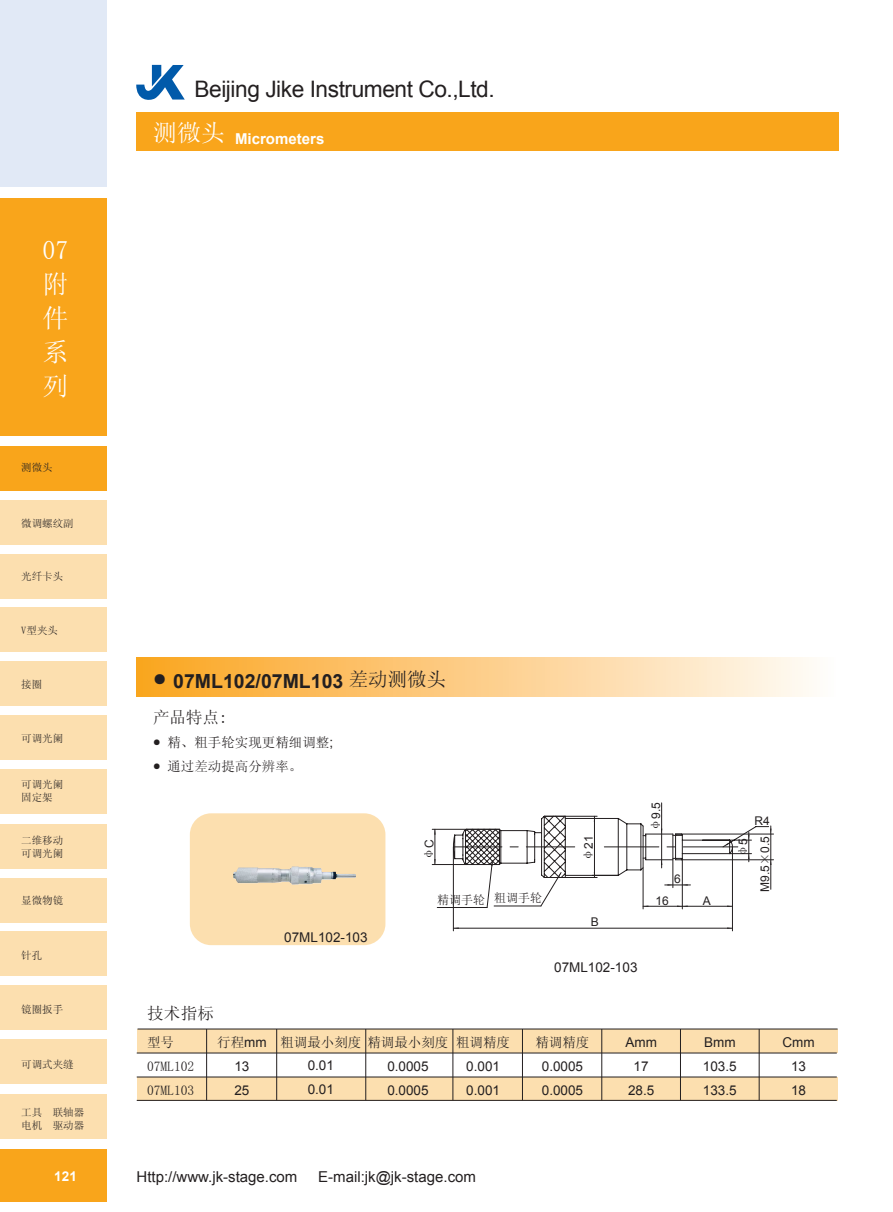
<style>
.page{position:relative;width:893px;height:1212px;background:#fff}
.page>*{position:absolute;margin:0;border:0;box-sizing:border-box;transform-origin:0 0}
.t1{font:25.8px/34px "H Yb 1 gj";color:#fff;text-align:justify}
.t2{font:22.65px "Arial";letter-spacing:-.02em;color:#231f20}
.t3{font:700 19.5px "Arial";color:#231f20}
.t4{font:16.5px "H Yb 1 gj";letter-spacing:.01em;color:#231f20}
.t5{font:15px "Arial";color:#231f20}
.t6{font:700 15px "Arial";color:#fff}
.t7{font:13.5px/23.9px "Arial";color:#231f20}
.t8{font:13.5px/23.9px "H Yb 1 gj";color:#231f20}
.t9{font:700 13.5px "Arial";color:#fff}
.t10{font:12px "Arial";color:#231f20}
.t11{font:12px "H Yb 1 gj";color:#231f20}
.t12{font:10.5px/12.8px "H Ye 3 gj";color:#231f20}
.s1{font-family:"H Yb 1 gj";font-weight:400}
.s2{font-family:"Arial"}
.s3{font-family:"H Yb 1 gj"}
</style>
<div class="page">
<div style="left:0;top:0;width:106px;height:192px;background:#e1e9f6"></div>
<div style="left:0;top:446px;width:106px;height:44px;background:#f9a51b"></div>
<div style="left:0;top:500px;width:106px;height:44px;background:#fcdfaf"></div>
<div style="left:0;top:554px;width:106px;height:44px;background:#fcdfaf"></div>
<div style="left:0;top:197px;width:106px;height:239px;background:#f9a51b"></div>
<div style="left:0;top:187px;width:106px;height:10px;background:#fff"></div>
<div style="left:0;top:1149px;width:106px;height:53px;background:#f9a51b"></div>
<div style="left:0;top:608px;width:106px;height:44px;background:#fcdfaf"></div>
<div style="left:0;top:662px;width:106px;height:44px;background:#fcdfaf"></div>
<div style="left:0;top:716px;width:106px;height:44px;background:#fcdfaf"></div>
<div style="left:0;top:770px;width:106px;height:44px;background:#fcdfaf"></div>
<div style="left:0;top:825px;width:106px;height:44px;background:#fcdfaf"></div>
<div style="left:0;top:878px;width:106px;height:44px;background:#fcdfaf"></div>
<div style="left:0;top:932px;width:106px;height:44px;background:#fcdfaf"></div>
<div style="left:0;top:986px;width:106px;height:44px;background:#fcdfaf"></div>
<div style="left:0;top:1040px;width:106px;height:44px;background:#fcdfaf"></div>
<div style="left:0;top:1095px;width:106px;height:44px;background:#fcdfaf"></div>
<div style="left:190px;top:813px;width:195px;height:132px;background:#fcdfaf;border-radius:21px"></div>
<div style="left:137px;top:112px;width:702px;height:39px;background:#f9a51b"></div>
<div style="left:137px;top:658px;width:702px;height:39px;background:linear-gradient(to right,#fba420,#fffcfa)"></div>
<div style="left:137px;top:1077px;width:701px;height:23px;background:#fcdfaf"></div>
<div style="left:137px;top:1030px;width:701px;height:23px;background:#fcdfaf"></div>
<hr style="left:138px;top:1028px;width:700px;height:1px;background:#231f20">
<hr style="left:137px;top:1053px;width:700px;height:1px;background:#231f20">
<hr style="left:137px;top:1077px;width:700px;height:1px;background:#231f20">
<hr style="left:137px;top:1100px;width:700px;height:1px;background:#231f20">
<hr style="left:276px;top:1029px;width:1px;height:71px;background:#231f20">
<hr style="left:365px;top:1029px;width:1px;height:71px;background:#231f20">
<hr style="left:522px;top:1029px;width:1px;height:71px;background:#231f20">
<hr style="left:680px;top:1029px;width:1px;height:71px;background:#231f20">
<hr style="left:601px;top:1029px;width:1px;height:71px;background:#231f20">
<hr style="left:759px;top:1029px;width:1px;height:71px;background:#231f20">
<hr style="left:453px;top:1029px;width:1px;height:71px;background:#231f20">
<hr style="left:206px;top:1029px;width:1px;height:71px;background:#231f20">
<hr style="left:453px;top:928px;width:279px;height:1px;background:#231f20">
<hr style="left:682px;top:859px;width:1px;height:50px;background:#231f20">
<hr style="left:435px;top:829px;width:1px;height:35px;background:#231f20">
<hr style="left:453px;top:847px;width:1px;height:84px;background:#231f20">
<hr style="left:732px;top:847px;width:1px;height:84px;background:#231f20">
<hr style="left:432px;top:864px;width:34px;height:1px;background:#231f20">
<hr style="left:432px;top:829px;width:67px;height:1px;background:#231f20">
<hr style="left:643px;top:826px;width:1px;height:83px;background:#231f20">
<hr style="left:661px;top:803px;width:1px;height:65px;background:#231f20">
<svg style="left:453px;top:816px;width:321px;height:92px"></svg>
<hr style="left:437px;top:907px;width:50px;height:1px;background:#231f20">
<img style="left:233px;top:866px;width:123px;height:19px">
<svg style="left:136px;top:65px;width:49px;height:35px"></svg>
<h1 class="t1" style="left:43px;top:232px;width:27px">07附件系列</h1>
<p class="t12" style="left:21px;top:461px;width:33px">测微头</p>
<p class="t12" style="left:21px;top:517px;width:54px">微调螺纹副</p>
<p class="t12" style="left:21px;top:569px;width:44px">光纤卡头</p>
<p class="t12" style="left:21px;top:623px;width:38px">V型夹头</p>
<p class="t12" style="left:21px;top:678px;width:22px">接圈</p>
<p class="t12" style="left:21px;top:732px;width:44px">可调光阑</p>
<p class="t12" style="left:21px;top:778px;width:44px">可调光阑固定架</p>
<p class="t12" style="left:21px;top:834px;width:44px">二维移动可调光阑</p>
<p class="t12" style="left:21px;top:894px;width:44px">显微物镜</p>
<p class="t12" style="left:21px;top:948px;width:22px">针孔</p>
<p class="t12" style="left:21px;top:1002px;width:44px">镜圈扳手</p>
<p class="t12" style="left:21px;top:1058px;width:54px">可调式夹缝</p>
<p class="t12" style="left:21px;top:1106px;width:65px">工具 联轴器电机 驱动器</p>
<p class="t9" style="left:54px;top:1167px;width:24px">121</p>
<h2 class="t2" style="left:195px;top:74px;width:302px">Beijing Jike Instrument Co.,Ltd.</h2>
<p class="t6" style="left:153px;top:129px;width:173px"><sup>测微头</sup> Micrometers</p>
<h3 class="t3" style="left:153px;top:668px;width:295px"><sup>●</sup> 07ML102/07ML103 <span class="s1">差动测微头</span></h3>
<p class="t4" style="left:153px;top:709px;width:76px">产品特点:</p>
<p class="t8" style="left:153px;top:730px;width:182px"><sup>●</sup> 精、粗手轮实现更精细调整<span class="s2">;</span></p>
<p class="t8" style="left:153px;top:754px;width:151px"><sup>●</sup> 通过差动提高分辨率。</p>
<p class="t11" style="left:423px;top:859px;width:22px;rotate:-90deg">φ<span class="s2">C</span></p>
<p class="t10" style="left:581px;top:861px;width:27px;rotate:-90deg"><span class="s3">φ</span>21</p>
<p class="t4" style="left:147px;top:1005px;width:68px">技术指标</p>
<p class="t7" style="left:284px;top:925px;width:85px">07ML102-103</p>
<p class="t11" style="left:437px;top:892px;width:106px">精调手轮 粗调手轮</p>
<p class="t10" style="left:591px;top:914px;width:9px">B</p>
<p class="t7" style="left:554px;top:956px;width:85px">07ML102-103</p>
<p class="t10" style="left:648px;top:831px;width:30px;rotate:-90deg"><span class="s3">φ</span>9.5</p>
<p class="t10" style="left:674px;top:870px;width:8px">6</p>
<p class="t10" style="left:655px;top:893px;width:15px">16</p>
<p class="t10" style="left:703px;top:892px;width:9px">A</p>
<p class="t10" style="left:755px;top:813px;width:17px">R4</p>
<p class="t11" style="left:736px;top:857px;width:20px;rotate:-90deg">φ<span class="s2">5</span></p>
<p class="t10" style="left:757px;top:891px;width:57px;rotate:-90deg">M9.5<span class="s3">×</span>0.5</p>
<p class="t8" style="left:147px;top:1030px;width:49px">型号<br>07ML102<br>07ML103</p>
<p class="t8" style="left:217px;top:1030px;width:51px">行程<span class="s2">mm</span></p>
<p class="t7" style="left:234px;top:1054px;width:17px">13<br>25</p>
<p class="t8" style="left:280px;top:1030px;width:82px">粗调最小刻度</p>
<p class="t7" style="left:308px;top:1054px;width:28px">0.01<br>0.01</p>
<p class="t8" style="left:367px;top:1030px;width:82px">精调最小刻度</p>
<p class="t7" style="left:387px;top:1054px;width:43px">0.0005<br>0.0005</p>
<p class="t8" style="left:456px;top:1030px;width:55px">粗调精度</p>
<p class="t7" style="left:466px;top:1054px;width:35px">0.001<br>0.001</p>
<p class="t8" style="left:535px;top:1030px;width:55px">精调精度</p>
<p class="t7" style="left:542px;top:1054px;width:43px">0.0005<br>0.0005</p>
<p class="t5" style="left:136px;top:1166px;width:162px">Http://www.jk-stage.com</p>
<p class="t5" style="left:318px;top:1166px;width:159px">E-mail:jk@jk-stage.com</p>
<p class="t7" style="left:625px;top:1030px;width:33px;text-align:center">Amm<br>17<br>28.5</p>
<p class="t7" style="left:703px;top:1030px;width:35px;text-align:justify">Bmm 103.5<br>133.5</p>
<p class="t7" style="left:782px;top:1030px;width:34px;text-align:center">Cmm<br>13<br>18</p>
</div>
